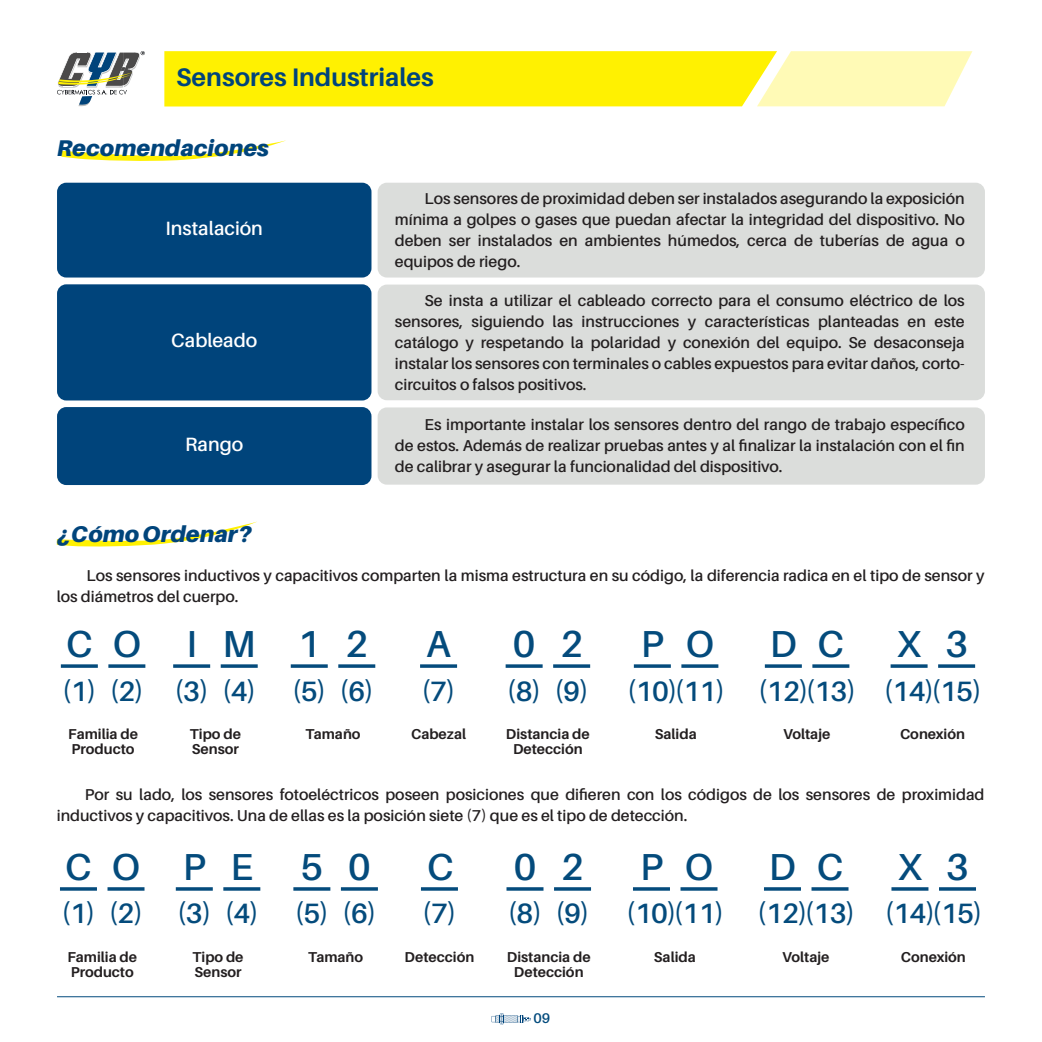
<style>
.page{position:relative;width:1042px;height:1042px;background:#fff}
.page>*{position:absolute;margin:0;border:0;box-sizing:border-box;transform-origin:0 0}
.t1{font:600 37.62px "Aileron";color:#044b7c}
.t2{font:600 28px "Aileron";letter-spacing:-.025em;color:#044b7c}
.t3{font:700 25.38px "Aileron";color:#00447b}
.t4{font:italic 900 22.75px "Aileron";color:#00447b}
.t5{font:600 19.25px "Aileron";color:#fff}
.t6{font:600 15.75px/21px "Aileron";color:#231f20;text-align:justify}
.t7{font:700 14.35px/15.8px "Aileron";color:#231f20}
.t8{font:600 14px "Aileron";color:#034b7d}
</style>
<div class="page">
<svg style="left:61px;top:140px;width:225px;height:21px"></svg>
<div style="left:57px;top:183px;width:314px;height:94px;background:#00447b;border-radius:9px"></div>
<div style="left:378px;top:183px;width:607px;height:94px;background:#dbdddb;border-radius:9px"></div>
<div style="left:57px;top:284px;width:314px;height:116px;background:#00447b;border-radius:9px"></div>
<div style="left:378px;top:285px;width:607px;height:115px;background:#dbdddb;border-radius:9px"></div>
<div style="left:57px;top:407px;width:314px;height:78px;background:#00447b;border-radius:9px"></div>
<div style="left:378px;top:407px;width:607px;height:78px;background:#dbdddb;border-radius:9px"></div>
<svg style="left:57px;top:521px;width:200px;height:26px"></svg>
<hr style="left:223px;top:887px;width:37px;height:3px;background:#044b7c">
<hr style="left:176px;top:887px;width:37px;height:3px;background:#044b7c">
<hr style="left:341px;top:887px;width:37px;height:3px;background:#044b7c">
<hr style="left:293px;top:887px;width:37px;height:3px;background:#044b7c">
<hr style="left:554px;top:887px;width:37px;height:3px;background:#044b7c">
<hr style="left:506px;top:887px;width:37px;height:3px;background:#044b7c">
<hr style="left:680px;top:887px;width:37px;height:3px;background:#044b7c">
<hr style="left:633px;top:887px;width:37px;height:3px;background:#044b7c">
<hr style="left:811px;top:887px;width:37px;height:3px;background:#044b7c">
<hr style="left:764px;top:887px;width:37px;height:3px;background:#044b7c">
<hr style="left:939px;top:887px;width:37px;height:3px;background:#044b7c">
<hr style="left:891px;top:887px;width:37px;height:3px;background:#044b7c">
<hr style="left:107px;top:887px;width:37px;height:3px;background:#044b7c">
<hr style="left:60px;top:887px;width:37px;height:3px;background:#044b7c">
<hr style="left:421px;top:887px;width:37px;height:3px;background:#044b7c">
<svg style="left:164px;top:51px;width:808px;height:55px;background:#fff333"></svg>
<svg style="left:57px;top:51px;width:88px;height:55px"></svg>
<svg style="left:221px;top:664px;width:37px;height:4px"></svg>
<svg style="left:173px;top:664px;width:37px;height:4px"></svg>
<svg style="left:338px;top:664px;width:37px;height:4px"></svg>
<svg style="left:291px;top:664px;width:37px;height:4px"></svg>
<svg style="left:553px;top:664px;width:37px;height:4px"></svg>
<svg style="left:506px;top:664px;width:36px;height:4px"></svg>
<svg style="left:681px;top:664px;width:37px;height:4px"></svg>
<svg style="left:634px;top:664px;width:37px;height:4px"></svg>
<svg style="left:812px;top:664px;width:37px;height:4px"></svg>
<svg style="left:765px;top:664px;width:37px;height:4px"></svg>
<svg style="left:938px;top:664px;width:37px;height:4px"></svg>
<svg style="left:890px;top:664px;width:37px;height:4px"></svg>
<svg style="left:108px;top:664px;width:37px;height:4px"></svg>
<svg style="left:61px;top:664px;width:37px;height:4px"></svg>
<svg style="left:420px;top:664px;width:37px;height:4px"></svg>
<hr style="left:57px;top:996px;width:928px;height:1px;background:#034b7d">
<svg style="left:492px;top:1013px;width:39px;height:11px"></svg>
<h3 class="t3" style="left:176px;top:63px;width:259px">Sensores Industriales</h3>
<h3 class="t4" style="left:57px;top:134px;width:213px">Recomendaciones</h3>
<p class="t5" style="left:166px;top:218px;width:99px">Instalación</p>
<p class="t5" style="left:171px;top:330px;width:88px">Cableado</p>
<p class="t5" style="left:185px;top:434px;width:59px">Rango</p>
<h3 class="t4" style="left:59px;top:520px;width:194px">¿Cómo Ordenar?</h3>
<p class="t6" style="left:395px;top:188px;width:571px;text-indent:30px">Los sensores de proximidad deben ser instalados asegurando la exposición mínima a golpes o gases que puedan afectar la integridad del dispositivo. No deben ser instalados en ambientes húmedos, cerca de tuberías de agua o equipos de riego.</p>
<p class="t6" style="left:395px;top:290px;width:571px;text-indent:30px">Se insta a utilizar el cableado correcto para el consumo eléctrico de los sensores, siguiendo las instrucciones y características planteadas en este catálogo y respetando la polaridad y conexión del equipo. Se desaconseja instalar los sensores con terminales o cables expuestos para evitar daños, corto&shy;circuitos o falsos positivos.</p>
<p class="t6" style="left:395px;top:414px;width:571px;text-indent:30px">Es importante instalar los sensores dentro del rango de trabajo específico de estos. Además de realizar pruebas antes y al finalizar la instalación con el fin de calibrar y asegurar la funcionalidad del dispositivo.</p>
<p class="t6" style="left:57px;top:565px;width:929px;text-indent:30px">Los sensores inductivos y capacitivos comparten la misma estructura en su código, la diferencia radica en el tipo de sensor y los diámetros del cuerpo.</p>
<h1 class="t1" style="left:66px;top:623px;width:28px">C</h1>
<h2 class="t2" style="left:62px;top:675px;width:36px">(1)</h2>
<p class="t7" style="left:68px;top:726px;width:71px">Familia de<br>Producto</p>
<h1 class="t1" style="left:113px;top:623px;width:30px">O</h1>
<h2 class="t2" style="left:110px;top:675px;width:36px">(2)</h2>
<h1 class="t1" style="left:186px;top:623px;width:12px">I</h1>
<h2 class="t2" style="left:174px;top:675px;width:36px">(3)</h2>
<p class="t7" style="left:190px;top:726px;width:53px">Tipo de<br>Sensor</p>
<h1 class="t1" style="left:223px;top:623px;width:35px">M</h1>
<h2 class="t2" style="left:222px;top:675px;width:36px">(4)</h2>
<h1 class="t1" style="left:345px;top:623px;width:24px">2</h1>
<h2 class="t2" style="left:340px;top:675px;width:36px">(6)</h2>
<h1 class="t1" style="left:298px;top:623px;width:24px">1</h1>
<h2 class="t2" style="left:292px;top:675px;width:36px">(5)</h2>
<p class="t7" style="left:305px;top:726px;width:57px">Tamaño</p>
<h1 class="t1" style="left:426px;top:623px;width:26px">A</h1>
<h2 class="t2" style="left:421px;top:675px;width:36px">(7)</h2>
<p class="t7" style="left:411px;top:726px;width:57px">Cabezal</p>
<h1 class="t1" style="left:560px;top:623px;width:24px">2</h1>
<h2 class="t2" style="left:554px;top:675px;width:36px">(9)</h2>
<h1 class="t1" style="left:513px;top:623px;width:24px">0</h1>
<h2 class="t2" style="left:507px;top:675px;width:36px">(8)</h2>
<p class="t7" style="left:506px;top:726px;width:85px;text-align:center">Distancia de<br>Detección</p>
<h1 class="t1" style="left:686px;top:623px;width:30px">O</h1>
<h2 class="t2" style="left:627px;top:675px;width:99px">(10)(11)</h2>
<h1 class="t1" style="left:641px;top:623px;width:24px">P</h1>
<h1 class="t1" style="left:817px;top:623px;width:28px">C</h1>
<h2 class="t2" style="left:758px;top:675px;width:99px">(12)(13)</h2>
<h1 class="t1" style="left:770px;top:623px;width:29px">D</h1>
<h1 class="t1" style="left:945px;top:623px;width:24px">3</h1>
<h2 class="t2" style="left:884px;top:675px;width:99px">(14)(15)</h2>
<h1 class="t1" style="left:897px;top:623px;width:26px">X</h1>
<p class="t7" style="left:655px;top:726px;width:43px">Salida</p>
<p class="t7" style="left:783px;top:726px;width:49px">Voltaje</p>
<p class="t7" style="left:900px;top:726px;width:66px">Conexión</p>
<p class="t6" style="left:57px;top:784px;width:929px;text-indent:28px">Por su lado, los sensores fotoeléctricos poseen posiciones que difieren con los códigos de los sensores de proximidad inductivos y capacitivos. Una de ellas es la posición siete (7) que es el tipo de detección.</p>
<h1 class="t1" style="left:65px;top:846px;width:28px">C</h1>
<h2 class="t2" style="left:61px;top:898px;width:36px">(1)</h2>
<p class="t7" style="left:67px;top:949px;width:71px">Familia de<br>Producto</p>
<h1 class="t1" style="left:112px;top:846px;width:30px">O</h1>
<h2 class="t2" style="left:109px;top:898px;width:36px">(2)</h2>
<h1 class="t1" style="left:183px;top:846px;width:24px">P</h1>
<h2 class="t2" style="left:177px;top:898px;width:36px">(3)</h2>
<p class="t7" style="left:192px;top:949px;width:53px">Tipo de<br>Sensor</p>
<h1 class="t1" style="left:230px;top:846px;width:24px">E</h1>
<h2 class="t2" style="left:225px;top:898px;width:36px">(4)</h2>
<h1 class="t1" style="left:348px;top:846px;width:24px">0</h1>
<h2 class="t2" style="left:342px;top:898px;width:36px">(6)</h2>
<h1 class="t1" style="left:301px;top:846px;width:24px">5</h1>
<h2 class="t2" style="left:295px;top:898px;width:36px">(5)</h2>
<p class="t7" style="left:308px;top:949px;width:57px">Tamaño</p>
<h1 class="t1" style="left:427px;top:846px;width:28px">C</h1>
<h2 class="t2" style="left:422px;top:898px;width:36px">(7)</h2>
<p class="t7" style="left:405px;top:949px;width:71px">Detección</p>
<h1 class="t1" style="left:561px;top:846px;width:24px">2</h1>
<h2 class="t2" style="left:555px;top:898px;width:36px">(9)</h2>
<h1 class="t1" style="left:514px;top:846px;width:24px">0</h1>
<h2 class="t2" style="left:508px;top:898px;width:36px">(8)</h2>
<p class="t7" style="left:507px;top:949px;width:85px;text-align:center">Distancia de<br>Detección</p>
<p class="t8" style="left:533px;top:1010px;width:18px">09</p>
<h1 class="t1" style="left:685px;top:846px;width:30px">O</h1>
<h2 class="t2" style="left:626px;top:898px;width:99px">(10)(11)</h2>
<h1 class="t1" style="left:640px;top:846px;width:24px">P</h1>
<p class="t7" style="left:654px;top:949px;width:43px">Salida</p>
<h1 class="t1" style="left:816px;top:846px;width:28px">C</h1>
<h2 class="t2" style="left:757px;top:898px;width:99px">(12)(13)</h2>
<h1 class="t1" style="left:769px;top:846px;width:29px">D</h1>
<h1 class="t1" style="left:946px;top:846px;width:24px">3</h1>
<h2 class="t2" style="left:885px;top:898px;width:99px">(14)(15)</h2>
<h1 class="t1" style="left:898px;top:846px;width:26px">X</h1>
<p class="t7" style="left:782px;top:949px;width:49px">Voltaje</p>
<p class="t7" style="left:901px;top:949px;width:66px">Conexión</p>
</div>
